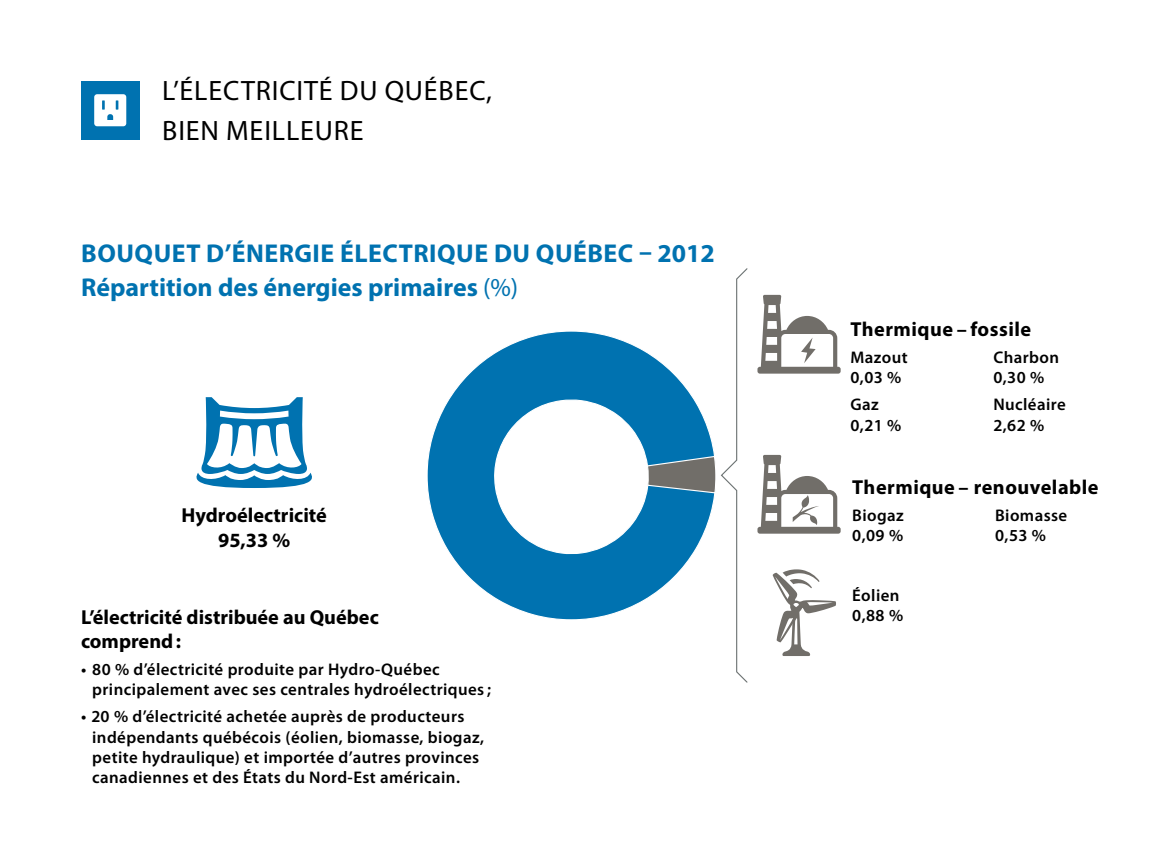
<style>
.page{position:relative;width:1152px;height:864px;background:#fff}
.page>*{position:absolute;margin:0;border:0;box-sizing:border-box;transform-origin:0 0}
.t1{font:28.2px/39.6px "Myriad Pro";letter-spacing:.03em;color:#000}
.t2{font:700 25.8px/33.8px "Myriad Pro";color:#0072b0}
.t3{font:700 20.2px/24.4px "Myriad Pro";color:#000}
.t4{font:700 20.2px "Myriad Pro";letter-spacing:.025em;color:#000}
.t5{font:600 16.8px/20.2px "Myriad Pro";letter-spacing:.025em;color:#000}
.s1{font-weight:400}
</style>
<div class="page">
<svg style="left:427px;top:355px;width:66px;height:241px"></svg>
<svg style="left:196px;top:397px;width:116px;height:91px"></svg>
<svg style="left:757px;top:295px;width:84px;height:79px"></svg>
<svg style="left:772px;top:569px;width:64px;height:87px"></svg>
<svg style="left:493px;top:268px;width:255px;height:415px"></svg>
<div style="left:81px;top:81px;width:59px;height:59px;background:#0072b0"></div>
<svg style="left:94px;top:94px;width:32px;height:32px"></svg>
<svg style="left:757px;top:455px;width:84px;height:79px"></svg>
<h2 class="t1" style="left:162px;top:70px;width:331px">L’ÉLECTRICITÉ DU QUÉBEC,<br>BIEN MEILLEURE</h2>
<h2 class="t2" style="left:81px;top:236px;width:635px">BOUQUET D’ÉNERGIE ÉLECTRIQUE DU QUÉBEC – 2012<br>Répartition des énergies primaires <span class="s1">(%)</span></h2>
<p class="t3" style="left:182px;top:503px;width:147px;text-align:center">Hydroélectricité<br>95,33 %</p>
<p class="t3" style="left:81px;top:604px;width:299px">L’électricité distribuée au Québec comprend:</p>
<p class="t5" style="left:92px;top:659px;width:401px;text-indent:-11px">• 80 % d’électricité produite par Hydro-Québec principalement avec ses centrales hydroélectriques ;</p>
<p class="t5" style="left:92px;top:706px;width:393px;text-indent:-11px">• 20 % d’électricité achetée auprès de producteurs indépendants québécois (éolien, biomasse, biogaz, petite hydraulique) et importée d’autres provinces canadiennes et des États du Nord-Est américain.</p>
<p class="t4" style="left:850px;top:316px;width:182px">Thermique – fossile</p>
<p class="t5" style="left:850px;top:347px;width:59px">Mazout<br>0,03 %</p>
<p class="t5" style="left:850px;top:394px;width:52px">Gaz<br>0,21 %</p>
<p class="t5" style="left:993px;top:347px;width:67px">Charbon<br>0,30 %</p>
<p class="t5" style="left:993px;top:394px;width:74px">Nucléaire<br>2,62 %</p>
<p class="t4" style="left:852px;top:474px;width:248px">Thermique – renouvelable</p>
<p class="t5" style="left:852px;top:504px;width:53px">Biogaz<br>0,09 %</p>
<p class="t5" style="left:995px;top:504px;width:74px">Biomasse<br>0,53 %</p>
<p class="t5" style="left:852px;top:585px;width:52px">Éolien<br>0,88 %</p>
</div>
